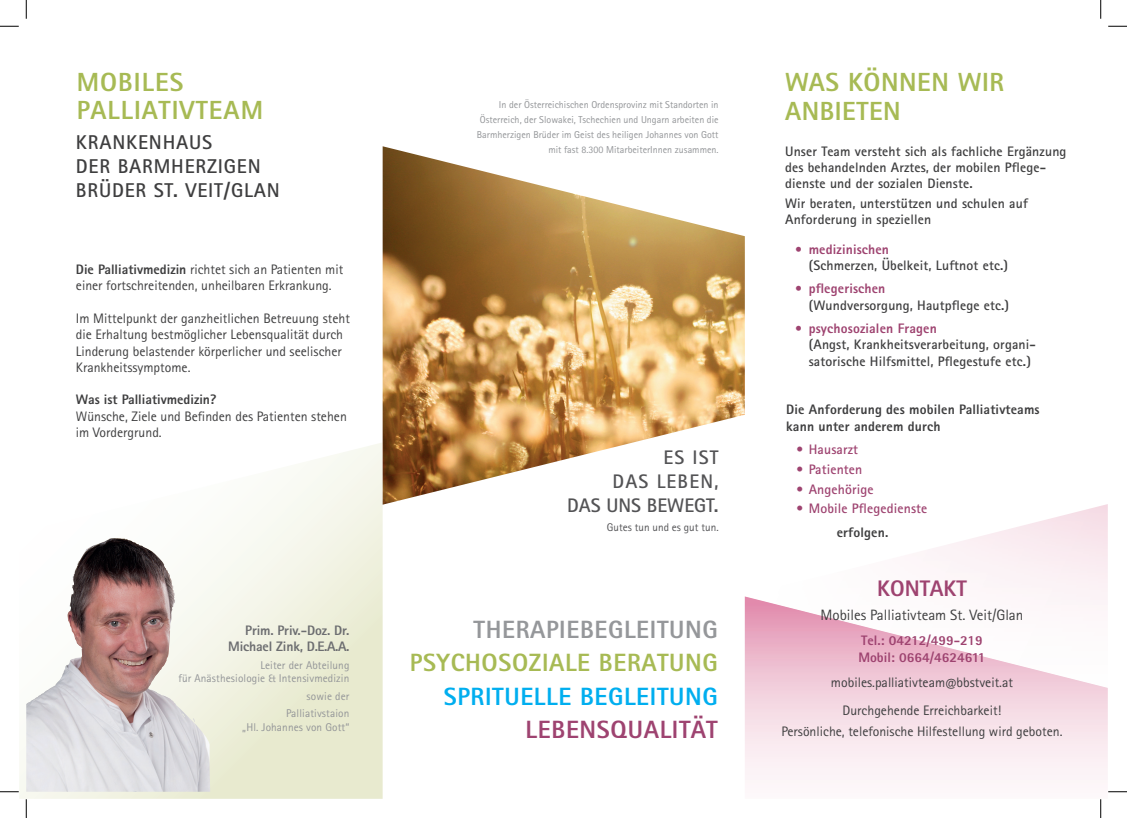
<style>
.page{position:relative;width:1127px;height:818px;background:#fff}
.page>*{position:absolute;margin:0;border:0;box-sizing:border-box;transform-origin:0 0}
.t1{font:800 26.25px/28.8px "Rotis Sans Serif Pro";letter-spacing:.04em;color:#a7ba54}
.t2{font:800 26.25px/28.8px "Rotis Sans Serif Pro";letter-spacing:.02em;color:#a7ba54}
.t3{font:800 25px "Rotis Sans Serif Pro";letter-spacing:.025em;color:#a7ba54}
.t4{font:800 25px "Rotis Sans Serif Pro";letter-spacing:.025em;color:#00aeef}
.t5{font:800 25px "Rotis Sans Serif Pro";letter-spacing:.025em;color:#95979a}
.t6{font:800 25px "Rotis Sans Serif Pro";letter-spacing:.025em;color:#9e4370}
.t7{font:800 22.5px "Rotis Sans Serif Pro";color:#9e4370}
.t8{font:700 20px/23.8px "Rotis Sans Serif Pro";letter-spacing:.04em;color:#3e3e3f}
.t9{font:700 19.62px/24.1px "Rotis Sans Serif Pro";letter-spacing:.03em;color:#535355;text-align:right}
.t10{font:15px "Rotis Sans Serif Pro";color:#3e3e3f}
.t11{font:13.75px/16.2px "Rotis Sans Serif Pro";color:#3e3e3f}
.t12{font:700 13.75px/16.2px "Rotis Sans Serif Pro";letter-spacing:.01em;color:#3e3e3f}
.t13{font:800 13.75px/16.2px "Rotis Sans Serif Pro";letter-spacing:.01em;color:#3e3e3f}
.t14{font:800 13.75px/17.5px "Rotis Sans Serif Pro";letter-spacing:.01em;color:#9e4370}
.t15{font:700 13.75px "Rotis Sans Serif Pro";letter-spacing:.01em;color:#9e4370}
.t16{font:800 13.75px/16.5px "Rotis Sans Serif Pro";letter-spacing:-.01em;color:#6c6d70;text-align:right}
.t17{font:11.25px/13.8px "Rotis Sans Serif Pro";letter-spacing:.01em;color:#939598;text-align:right}
.t18{font:11.12px "Rotis Sans Serif Pro";color:#535355}
.t19{font:10px/15px "Rotis Sans Serif Pro";color:#939598;text-align:right}
.s1{font-weight:800}
</style>
<div class="page">
<svg style="left:745px;top:687px;width:362px;height:93px"></svg>
<img style="left:744px;top:504px;width:363px;height:183px">
<svg style="left:19px;top:443px;width:363px;height:356px"></svg>
<img style="left:382px;top:146px;width:362px;height:359px">
<img style="left:26px;top:538px;width:184px;height:254px">
<svg style="left:0;top:25px;width:19px;height:2px"></svg>
<svg style="left:1108px;top:25px;width:18px;height:2px"></svg>
<svg style="left:0;top:791px;width:19px;height:1px"></svg>
<svg style="left:1108px;top:791px;width:18px;height:1px"></svg>
<svg style="left:25px;top:0;width:2px;height:19px"></svg>
<svg style="left:25px;top:799px;width:2px;height:19px"></svg>
<svg style="left:1100px;top:0;width:1px;height:19px"></svg>
<svg style="left:1100px;top:799px;width:1px;height:19px"></svg>
<h1 class="t1" style="left:77px;top:67px;width:188px">MOBILES<br>PALLIATIVTEAM</h1>
<h1 class="t2" style="left:785px;top:68px;width:220px">WAS KÖNNEN WIR<br>ANBIETEN</h1>
<p class="t12" style="left:785px;top:143px;width:283px">Unser Team versteht sich als fachliche Ergänzung des behandelnden Arztes, der mobilen Pflege&shy;dienste und der sozialen Dienste.</p>
<p class="t12" style="left:785px;top:195px;width:244px">Wir beraten, unterstützen und schulen auf<br>Anforderung in speziellen</p>
<p class="t14" style="left:794px;top:240px;width:96px">• medizinischen</p>
<p class="t12" style="left:808px;top:257px;width:201px">(Schmerzen, Übelkeit, Luftnot etc.)</p>
<p class="t14" style="left:794px;top:280px;width:92px">• pflegerischen</p>
<p class="t12" style="left:808px;top:297px;width:202px">(Wundversorgung, Hautpflege etc.)</p>
<p class="t14" style="left:794px;top:319px;width:143px">• psychosozialen Fragen</p>
<p class="t12" style="left:808px;top:336px;width:228px">(Angst, Krankheitsverarbeitung, organi&shy;satorische Hilfsmittel, Pflegestufe etc.)</p>
<p class="t13" style="left:786px;top:401px;width:255px">Die Anforderung des mobilen Palliativteams kann unter anderem durch</p>
<p class="t15" style="left:796px;top:440px;width:63px">• Hausarzt</p>
<p class="t15" style="left:796px;top:460px;width:68px">• Patienten</p>
<p class="t15" style="left:796px;top:480px;width:79px">• Angehörige</p>
<p class="t15" style="left:796px;top:500px;width:133px">• Mobile Pflegedienste</p>
<p class="t13" style="left:836px;top:524px;width:53px">erfolgen.</p>
<p class="t19" style="left:476px;top:97px;width:243px">In der Österreichischen Ordensprovinz mit Standorten in Österreich, der Slowakei, Tschechien und Ungarn arbeiten die Barmherzigen Brüder im Geist des heiligen Johannes von Gott mit fast 8.300 MitarbeiterInnen zusammen.</p>
<h3 class="t8" style="left:76px;top:131px;width:205px">KRANKENHAUS<br>DER BARMHERZIGEN<br>BRÜDER ST. VEIT/GLAN</h3>
<p class="t11" style="left:76px;top:262px;width:269px"><span class="s1">Die Palliativmedizin</span> richtet sich an Patienten mit einer fortschreitenden, unheilbaren Erkrankung.</p>
<p class="t11" style="left:76px;top:310px;width:275px">Im Mittelpunkt der ganzheitlichen Betreuung steht die Erhaltung bestmöglicher Lebensqualität durch Linderung belastender körperlicher und seelischer Krankheitssymptome.</p>
<p class="t13" style="left:76px;top:391px;width:142px">Was ist Palliativmedizin?</p>
<p class="t11" style="left:76px;top:408px;width:272px">Wünsche, Ziele und Befinden des Patienten stehen im Vordergrund.</p>
<h3 class="t9" style="left:567px;top:445px;width:153px">ES IST<br>DAS LEBEN,<br>DAS UNS BEWEGT.</h3>
<p class="t18" style="left:606px;top:521px;width:113px">Gutes tun und es gut tun.</p>
<p class="t16" style="left:228px;top:622px;width:123px">Prim. Priv.-Doz. Dr.<br>Michael Zink, D.E.A.A.</p>
<p class="t17" style="left:178px;top:658px;width:172px">Leiter der Abteilung<br>für Anästhesiologie &amp; Intensivmedizin</p>
<p class="t17" style="left:286px;top:687px;width:65px;line-height:17.2px">sowie der<br>Palliativstaion</p>
<p class="t17" style="left:242px;top:720px;width:109px">„Hl. Johannes von Gott“</p>
<h2 class="t5" style="left:473px;top:613px;width:246px">THERAPIEBEGLEITUNG</h2>
<h2 class="t3" style="left:410px;top:647px;width:309px">PSYCHOSOZIALE BERATUNG</h2>
<h2 class="t4" style="left:444px;top:680px;width:275px">SPRITUELLE BEGLEITUNG</h2>
<h2 class="t6" style="left:525px;top:714px;width:193px">LEBENSQUALITÄT</h2>
<h3 class="t7" style="left:876px;top:574px;width:91px">KONTAKT</h3>
<p class="t10" style="left:820px;top:606px;width:204px">Mobiles Palliativteam St. Veit/Glan</p>
<p class="t14" style="left:858px;top:631px;width:129px">Tel.: 04212/499-219<br>Mobil: 0664/4624611</p>
<p class="t11" style="left:830px;top:668px;width:183px;line-height:28.1px;text-align:center">mobiles.palliativteam@bbstveit.at<br>Durchgehende Erreichbarkeit!</p>
<p class="t11" style="left:781px;top:723px;width:283px">Persönliche, telefonische Hilfestellung wird geboten.</p>
</div>
